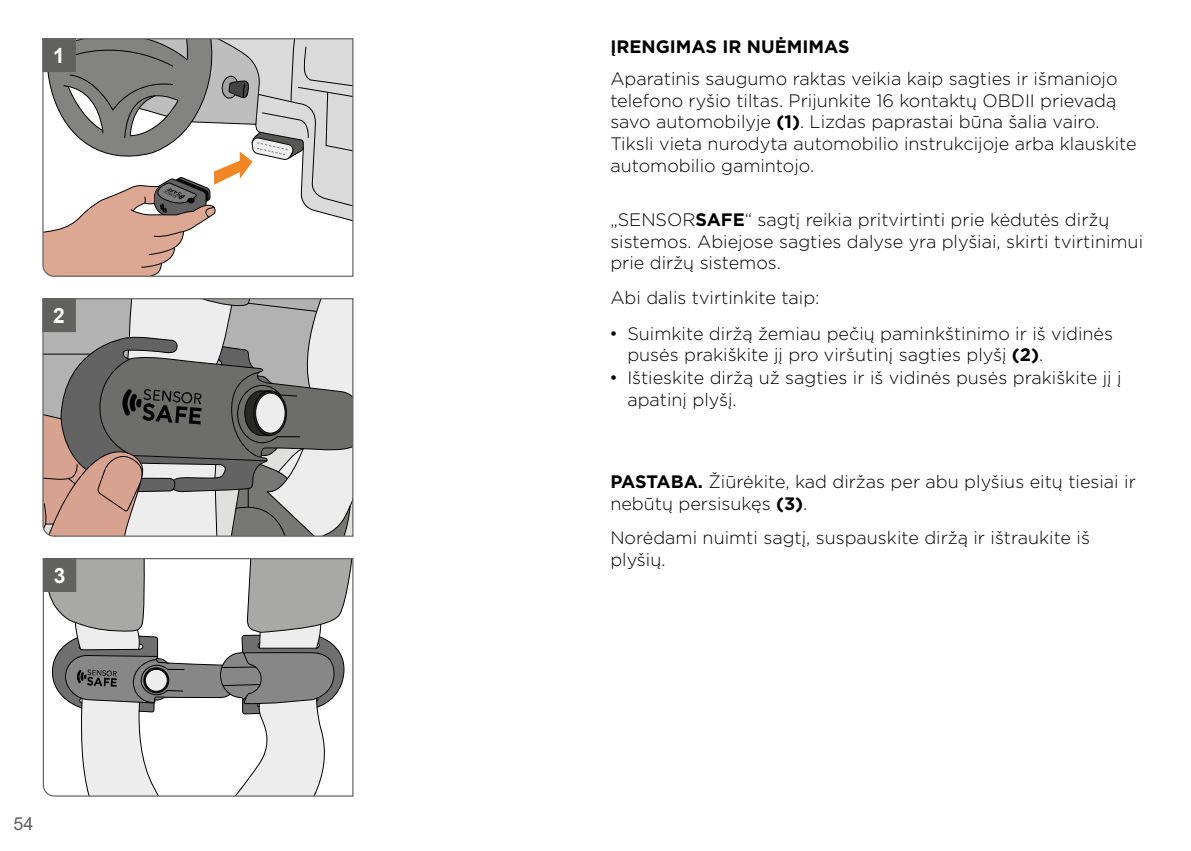
<style>
.page{position:relative;width:1191px;height:851px;background:#fff}
.page>*{position:absolute;margin:0;border:0;box-sizing:border-box;transform-origin:0 0}
.t1{font:700 21px "Arial";color:#fff}
.t2{font:300 18px/21.6px "Gotham";color:#000}
.t3{font:700 18px "Gotham";color:#000}
.t4{font:18px "Arial";color:#616160}
.s1{font-weight:700}
.s2{font-family:"Arial";font-weight:400}
</style>
<div class="page">
<svg style="left:42px;top:38px;width:312px;height:239px"></svg>
<div style="left:42px;top:38px;width:34px;height:34px;background:#616160;border:1px solid #616160"></div>
<svg style="left:42px;top:558px;width:312px;height:239px"></svg>
<div style="left:43px;top:558px;width:33px;height:34px;background:#616160"></div>
<svg style="left:42px;top:298px;width:312px;height:239px;background:#9e9996"></svg>
<div style="left:42px;top:298px;width:34px;height:34px;background:#616160;border:1px solid #616160"></div>
<p class="t1" style="left:53px;top:41px;width:13px">1</p>
<p class="t1" style="left:53px;top:300px;width:13px">2</p>
<p class="t1" style="left:54px;top:560px;width:13px">3</p>
<p class="t4" style="left:13px;top:811px;width:22px">54</p>
<p class="t3" style="left:610px;top:34px;width:241px">ĮRENGIMAS IR NUĖMIMAS</p>
<p class="t2" style="left:610px;top:67px;width:528px">Aparatinis saugumo raktas veikia kaip sagties ir išmaniojo telefono ryšio tiltas. Prijunkite 16 kontaktų OBDII prievadą savo automobilyje <span class="s1">(1)</span>. Lizdas paprastai būna šalia vairo.<br>Tiksli vieta nurodyta automobilio instrukcijoje arba klauskite automobilio gamintojo.</p>
<p class="t2" style="left:610px;top:208px;width:534px">„SENSOR<span class="s1">SAFE</span>“ sagtį reikia pritvirtinti prie kėdutės diržų sistemos. Abiejose sagties dalyse yra plyšiai, skirti tvirtinimui prie diržų sistemos.</p>
<p class="t2" style="left:610px;top:286px;width:211px">Abi dalis tvirtinkite taip:</p>
<p class="t2" style="left:627px;top:322px;width:487px;text-indent:-17px"><span class="s2">•</span> Suimkite diržą žemiau pečių paminkštinimo ir iš vidinės pusės prakiškite jį pro viršutinį sagties plyšį <span class="s1">(2)</span>.</p>
<p class="t2" style="left:627px;top:367px;width:495px;text-indent:-17px"><span class="s2">•</span> Ištieskite diržą už sagties ir iš vidinės pusės prakiškite jį į apatinį plyšį.</p>
<p class="t2" style="left:610px;top:470px;width:527px"><span class="s1">PASTABA.</span> Žiūrėkite, kad diržas per abu plyšius eitų tiesiai ir nebūtų persisukęs <span class="s1">(3)</span>.</p>
<p class="t2" style="left:610px;top:526px;width:481px">Norėdami nuimti sagtį, suspauskite diržą ir ištraukite iš plyšių.</p>
</div>
